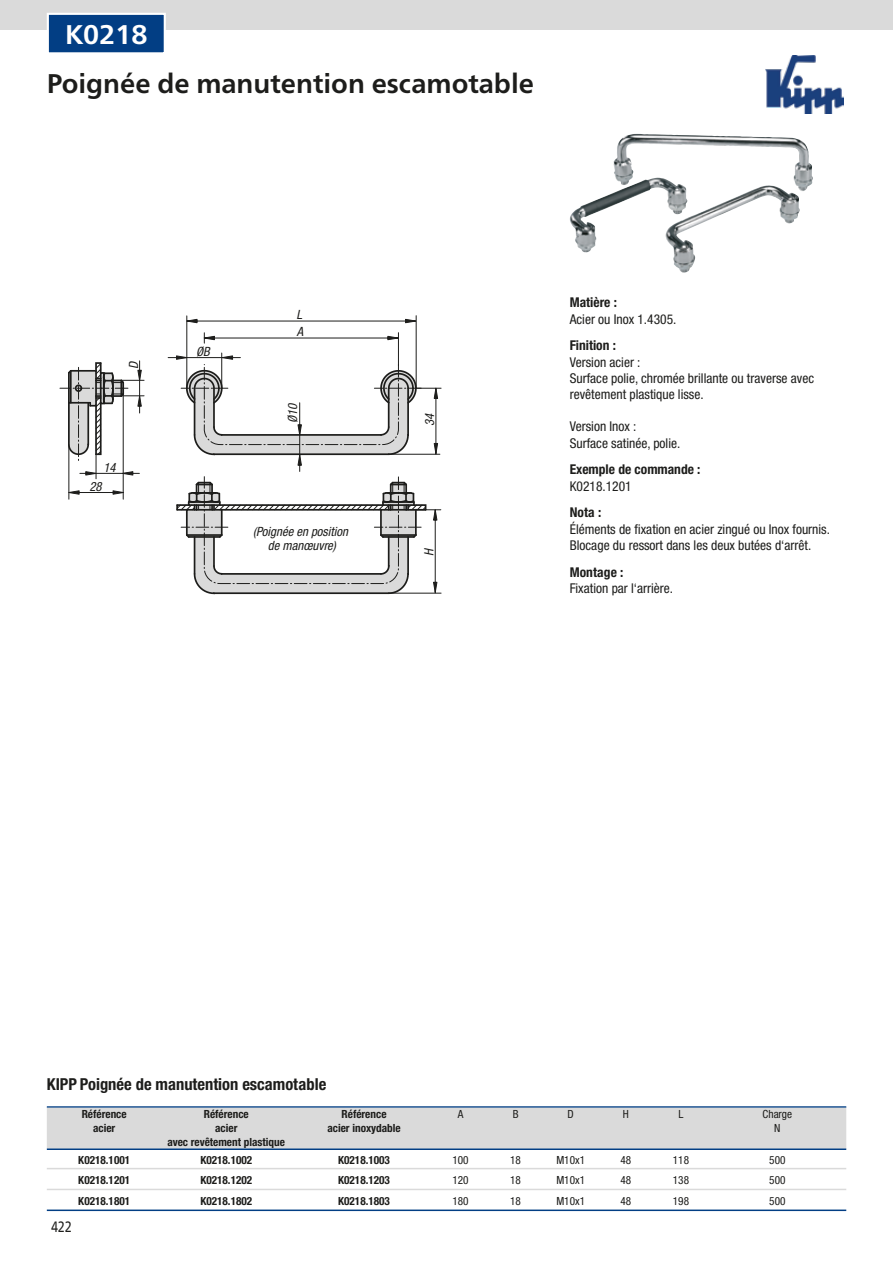
<style>
.page{position:relative;width:893px;height:1263px;background:#fff}
.page>*{position:absolute;margin:0;border:0;box-sizing:border-box;transform-origin:0 0}
.t1{font:700 27px "Frutiger Neue LTW1 G";color:#1d1d1b}
.t2{font:700 27px "Frutiger Neue LTW1 G";color:#fff}
.t3{font:700 condensed 16.5px "Helvetica Neue LTW1 G";color:#1d1d1b}
.t4{font:15px "Frutiger Neue LTW1 G";color:#1d1d1b;scale:.81 1}
.t5{font:condensed 13.5px/16.2px "Helvetica Neue LTW1 G";color:#1d1d1b}
.t6{font:700 condensed 13.5px "Helvetica Neue LTW1 G";color:#1d1d1b}
.t7{font:italic condensed 12.75px/14.1px "Helvetica Neue LTW1 G";color:#1d1d1b;text-align:center}
.t8{font:700 condensed 11.25px "Helvetica Neue LTW1 G";color:#1d1d1b}
.t9{font:condensed 11.25px "Helvetica Neue LTW1 G";color:#1d1d1b}
</style>
<div class="page">
<div style="left:0;top:0;width:893px;height:30px;background:#dadada"></div>
<img style="left:765px;top:55px;width:79px;height:58px">
<img style="left:613px;top:134px;width:200px;height:59px">
<hr style="left:168px;top:357px;width:72px;height:1px;background:#1d1d1b">
<hr style="left:221px;top:353px;width:1px;height:35px;background:#1d1d1b">
<hr style="left:186px;top:316px;width:1px;height:72px;background:#1d1d1b">
<hr style="left:204px;top:338px;width:194px;height:1px;background:#1d1d1b">
<hr style="left:398px;top:333px;width:1px;height:33px;background:#1d1d1b">
<hr style="left:410px;top:509px;width:31px;height:1px;background:#1d1d1b">
<hr style="left:299px;top:403px;width:1px;height:68px;background:#1d1d1b">
<hr style="left:69px;top:492px;width:54px;height:1px;background:#1d1d1b">
<hr style="left:123px;top:388px;width:1px;height:111px;background:#1d1d1b">
<hr style="left:68px;top:445px;width:1px;height:54px;background:#1d1d1b">
<svg style="left:112px;top:490px;width:12px;height:5px"></svg>
<svg style="left:68px;top:490px;width:12px;height:5px"></svg>
<svg style="left:387px;top:335px;width:11px;height:6px"></svg>
<svg style="left:203px;top:333px;width:12px;height:10px"></svg>
<hr style="left:187px;top:321px;width:228px;height:1px;background:#1d1d1b">
<hr style="left:416px;top:316px;width:1px;height:72px;background:#1d1d1b">
<svg style="left:405px;top:318px;width:12px;height:6px"></svg>
<svg style="left:186px;top:318px;width:12px;height:6px"></svg>
<hr style="left:389px;top:593px;width:52px;height:1px;background:#1d1d1b">
<svg style="left:60px;top:360px;width:84px;height:119px"></svg>
<svg style="left:176px;top:355px;width:265px;height:111px"></svg>
<svg style="left:176px;top:476px;width:262px;height:119px"></svg>
<div style="left:48px;top:14px;width:117px;height:39px;background:#023e84"></div>
<div style="left:47px;top:13px;width:119px;height:41px;border:2px solid #fff"></div>
<hr style="left:47px;top:1106px;width:799px;height:2px;background:#023e84">
<div style="left:47px;top:1108px;width:799px;height:41px;background:#dadada"></div>
<hr style="left:47px;top:1148px;width:799px;height:2px;background:#023e84">
<hr style="left:47px;top:1168px;width:799px;height:1px;background:#dadada">
<hr style="left:47px;top:1189px;width:799px;height:1px;background:#dadada">
<hr style="left:47px;top:1209px;width:799px;height:2px;background:#023e84">
<h1 class="t2" style="left:65px;top:18px;width:84px">K0218</h1>
<h1 class="t1" style="left:47px;top:67px;width:489px">Poignée de manutention escamotable</h1>
<p class="t7" style="left:127px;top:369px;width:10px;rotate:-90deg">D</p>
<p class="t7" style="left:103px;top:460px;width:14px">14</p>
<p class="t7" style="left:89px;top:479px;width:14px">28</p>
<p class="t7" style="left:196px;top:344px;width:15px">ØB</p>
<p class="t7" style="left:296px;top:307px;width:7px">L</p>
<p class="t7" style="left:297px;top:324px;width:8px">A</p>
<p class="t7" style="left:286px;top:423px;width:22px;rotate:-90deg">Ø10</p>
<p class="t7" style="left:423px;top:426px;width:14px;rotate:-90deg">34</p>
<p class="t7" style="left:253px;top:525px;width:96px">(Poignée en position de manœuvre)</p>
<p class="t7" style="left:422px;top:556px;width:9px;rotate:-90deg">H</p>
<p class="t6" style="left:570px;top:294px;width:49px">Matière :</p>
<p class="t5" style="left:570px;top:311px;width:108px">Acier ou Inox 1.4305.</p>
<p class="t6" style="left:570px;top:337px;width:48px">Finition :</p>
<p class="t5" style="left:570px;top:354px;width:246px">Version acier :<br>Surface polie, chromée brillante ou traverse avec revêtement plastique lisse.</p>
<p class="t5" style="left:570px;top:419px;width:112px">Version Inox :<br>Surface satinée, polie.</p>
<p class="t6" style="left:570px;top:461px;width:132px">Exemple de commande :</p>
<p class="t5" style="left:570px;top:478px;width:63px">K0218.1201</p>
<p class="t6" style="left:570px;top:504px;width:33px">Nota :</p>
<p class="t5" style="left:570px;top:521px;width:262px">Éléments de fixation en acier zingué ou Inox fournis.<br>Blocage du ressort dans les deux butées d‘arrêt.</p>
<p class="t6" style="left:570px;top:564px;width:55px">Montage :</p>
<p class="t5" style="left:570px;top:580px;width:105px">Fixation par l‘arrière.</p>
<p class="t3" style="left:47px;top:1074px;width:281px">KIPP Poignée de manutention escamotable</p>
<p class="t8" style="left:82px;top:1107px;width:47px">Référence</p>
<p class="t8" style="left:204px;top:1107px;width:46px">Référence</p>
<p class="t8" style="left:342px;top:1107px;width:46px">Référence</p>
<p class="t9" style="left:458px;top:1107px;width:7px">A</p>
<p class="t9" style="left:513px;top:1107px;width:7px">B</p>
<p class="t9" style="left:568px;top:1107px;width:8px">D</p>
<p class="t9" style="left:623px;top:1107px;width:8px">H</p>
<p class="t9" style="left:678px;top:1107px;width:6px">L</p>
<p class="t9" style="left:763px;top:1107px;width:31px">Charge</p>
<p class="t8" style="left:93px;top:1121px;width:24px">acier</p>
<p class="t8" style="left:215px;top:1121px;width:24px">acier</p>
<p class="t8" style="left:327px;top:1121px;width:75px">acier inoxydable</p>
<p class="t9" style="left:774px;top:1121px;width:8px">N</p>
<p class="t8" style="left:168px;top:1135px;width:119px">avec revêtement plastique</p>
<p class="t8" style="left:78px;top:1153px;width:53px">K0218.1001</p>
<p class="t8" style="left:200px;top:1153px;width:53px">K0218.1002</p>
<p class="t8" style="left:338px;top:1153px;width:53px">K0218.1003</p>
<p class="t9" style="left:452px;top:1153px;width:18px">100</p>
<p class="t9" style="left:510px;top:1153px;width:12px">18</p>
<p class="t9" style="left:556px;top:1153px;width:30px">M10x1</p>
<p class="t9" style="left:620px;top:1153px;width:12px">48</p>
<p class="t9" style="left:673px;top:1153px;width:18px">118</p>
<p class="t9" style="left:769px;top:1153px;width:18px">500</p>
<p class="t8" style="left:78px;top:1174px;width:53px">K0218.1201</p>
<p class="t8" style="left:200px;top:1174px;width:53px">K0218.1202</p>
<p class="t8" style="left:338px;top:1174px;width:53px">K0218.1203</p>
<p class="t9" style="left:452px;top:1174px;width:18px">120</p>
<p class="t9" style="left:510px;top:1174px;width:12px">18</p>
<p class="t9" style="left:556px;top:1174px;width:30px">M10x1</p>
<p class="t9" style="left:620px;top:1174px;width:12px">48</p>
<p class="t9" style="left:673px;top:1174px;width:18px">138</p>
<p class="t9" style="left:769px;top:1174px;width:18px">500</p>
<p class="t8" style="left:78px;top:1194px;width:53px">K0218.1801</p>
<p class="t8" style="left:200px;top:1194px;width:53px">K0218.1802</p>
<p class="t8" style="left:338px;top:1194px;width:53px">K0218.1803</p>
<p class="t9" style="left:452px;top:1195px;width:18px">180</p>
<p class="t9" style="left:510px;top:1195px;width:12px">18</p>
<p class="t9" style="left:556px;top:1195px;width:30px">M10x1</p>
<p class="t9" style="left:620px;top:1195px;width:12px">48</p>
<p class="t9" style="left:673px;top:1195px;width:18px">198</p>
<p class="t9" style="left:769px;top:1195px;width:18px">500</p>
<p class="t4" style="left:51px;top:1215px;width:27px">422</p>
</div>
